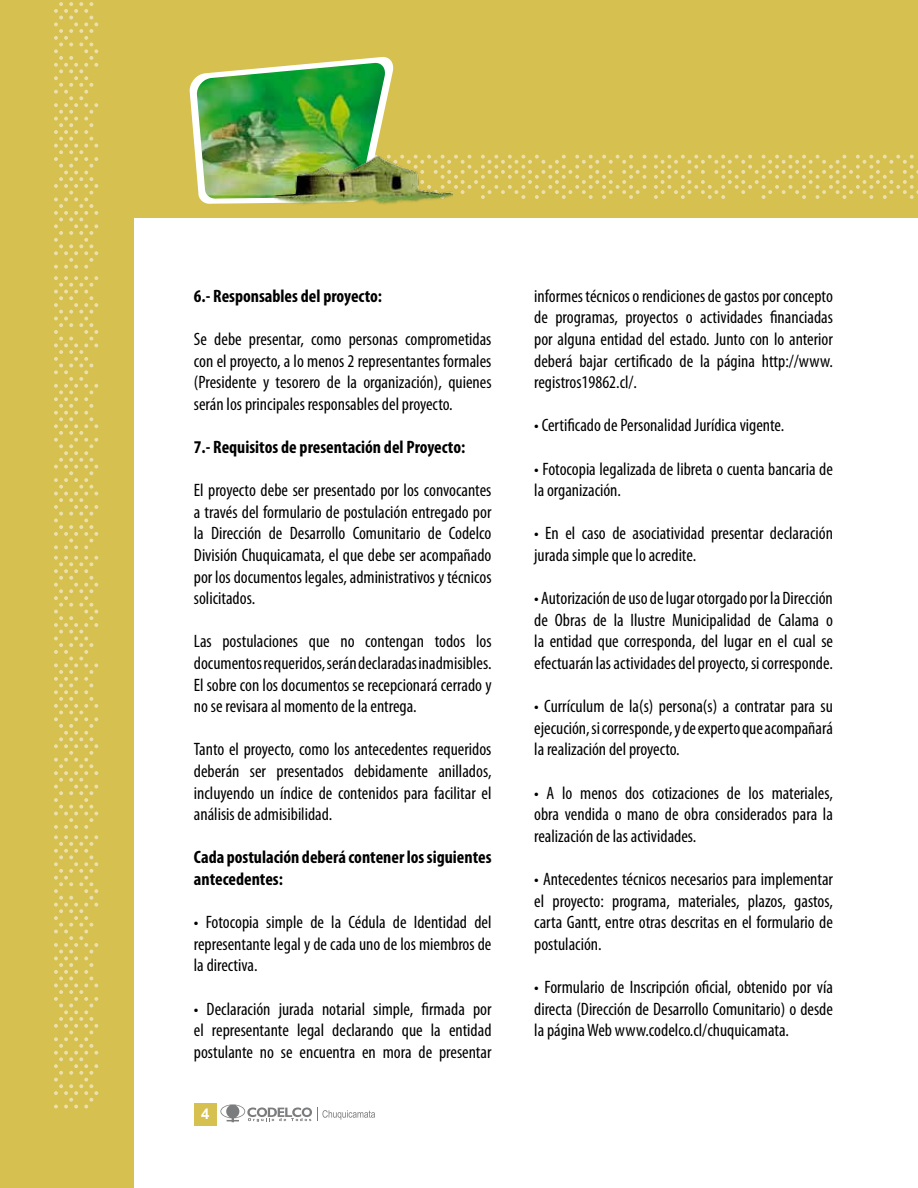
<style>
.page{position:relative;width:918px;height:1188px;background:#fff}
.page>*{position:absolute;margin:0;border:0;box-sizing:border-box;transform-origin:0 0}
.t1{font:condensed 18px/21.6px "Myriad Pro";color:#000;text-align:justify}
.t2{font:700 condensed 18px/21.6px "Myriad Pro";color:#000}
.t3{font:700 15px "Arial";color:#fff}
</style>
<div class="page">
<svg style="left:220px;top:1104px;width:155px;height:18px"></svg>
<div style="left:194px;top:1103px;width:23px;height:23px;background:#d6c04f"></div>
<div style="left:128px;top:0;width:790px;height:218px;background:#d6c04f"></div>
<svg style="left:654px;top:155px;width:264px;height:44px"></svg>
<div style="left:0;top:0;width:133px;height:1188px;background:#d6c04f"></div>
<svg style="left:54px;top:2px;width:44px;height:267px"></svg>
<svg style="left:54px;top:276px;width:44px;height:273px"></svg>
<svg style="left:54px;top:556px;width:44px;height:273px"></svg>
<svg style="left:54px;top:835px;width:44px;height:274px"></svg>
<svg style="left:190px;top:57px;width:456px;height:147px"></svg>
<img style="left:197px;top:63px;width:189px;height:136px">
<img style="left:274px;top:140px;width:179px;height:65px">
<p class="t2" style="left:194px;top:285px;width:190px">6.- Responsables del proyecto:</p>
<p class="t1" style="left:194px;top:328px;width:299px">Se debe presentar, como personas comprometidas con el proyecto, a lo menos 2 representantes formales (Presidente y tesorero de la organización), quienes serán los principales responsables del proyecto.</p>
<p class="t2" style="left:194px;top:436px;width:273px">7.- Requisitos de presentación del Proyecto:</p>
<p class="t1" style="left:194px;top:479px;width:299px">El proyecto debe ser presentado por los convocantes a través del formulario de postulación entregado por la Dirección de Desarrollo Comunitario de Codelco División Chuquicamata, el que debe ser acompañado por los documentos legales, administrativos y técnicos solicitados.</p>
<p class="t1" style="left:194px;top:630px;width:299px">Las postulaciones que no contengan todos los documentos requeridos, serán declaradas inadmisibles.<br>El sobre con los documentos se recepcionará cerrado y no se revisara al momento de la entrega.</p>
<p class="t1" style="left:194px;top:738px;width:299px">Tanto el proyecto, como los antecedentes requeridos deberán ser presentados debidamente anillados, incluyendo un índice de contenidos para facilitar el análisis de admisibilidad.</p>
<p class="t2" style="left:194px;top:846px;width:299px">Cada postulación deberá contener los siguientes antecedentes:</p>
<p class="t1" style="left:194px;top:911px;width:299px">• Fotocopia simple de la Cédula de Identidad del representante legal y de cada uno de los miembros de la directiva.</p>
<p class="t1" style="left:194px;top:998px;width:299px">• Declaración jurada notarial simple, firmada por el representante legal declarando que la entidad postulante no se encuentra en mora de presentar</p>
<p class="t3" style="left:201px;top:1104px;width:10px">4</p>
<p class="t1" style="left:534px;top:285px;width:300px">informes técnicos o rendiciones de gastos por concepto de programas, proyectos o actividades financiadas por alguna entidad del estado. Junto con lo anterior deberá bajar certificado de la página http://www. registros19862.cl/.</p>
<p class="t1" style="left:534px;top:414px;width:252px">• Certificado de Personalidad Jurídica vigente.</p>
<p class="t1" style="left:534px;top:458px;width:300px">• Fotocopia legalizada de libreta o cuenta bancaria de la organización.</p>
<p class="t1" style="left:534px;top:522px;width:300px">• En el caso de asociatividad presentar declaración jurada simple que lo acredite.</p>
<p class="t1" style="left:534px;top:587px;width:300px">• Autorización de uso de lugar otorgado por la Dirección de Obras de la Ilustre Municipalidad de Calama o la entidad que corresponda, del lugar en el cual se efectuarán las actividades del proyecto, si corresponde.</p>
<p class="t1" style="left:534px;top:695px;width:300px">• Currículum de la(s) persona(s) a contratar para su ejecución, si corresponde, y de experto que acompañará la realización del proyecto.</p>
<p class="t1" style="left:534px;top:782px;width:300px">• A lo menos dos cotizaciones de los materiales, obra vendida o mano de obra considerados para la realización de las actividades.</p>
<p class="t1" style="left:534px;top:868px;width:300px">• Antecedentes técnicos necesarios para implementar el proyecto: programa, materiales, plazos, gastos, carta Gantt, entre otras descritas en el formulario de postulación.</p>
<p class="t1" style="left:534px;top:976px;width:300px">• Formulario de Inscripción oficial, obtenido por vía directa (Dirección de Desarrollo Comunitario) o desde la página Web www.codelco.cl/chuquicamata.</p>
</div>
